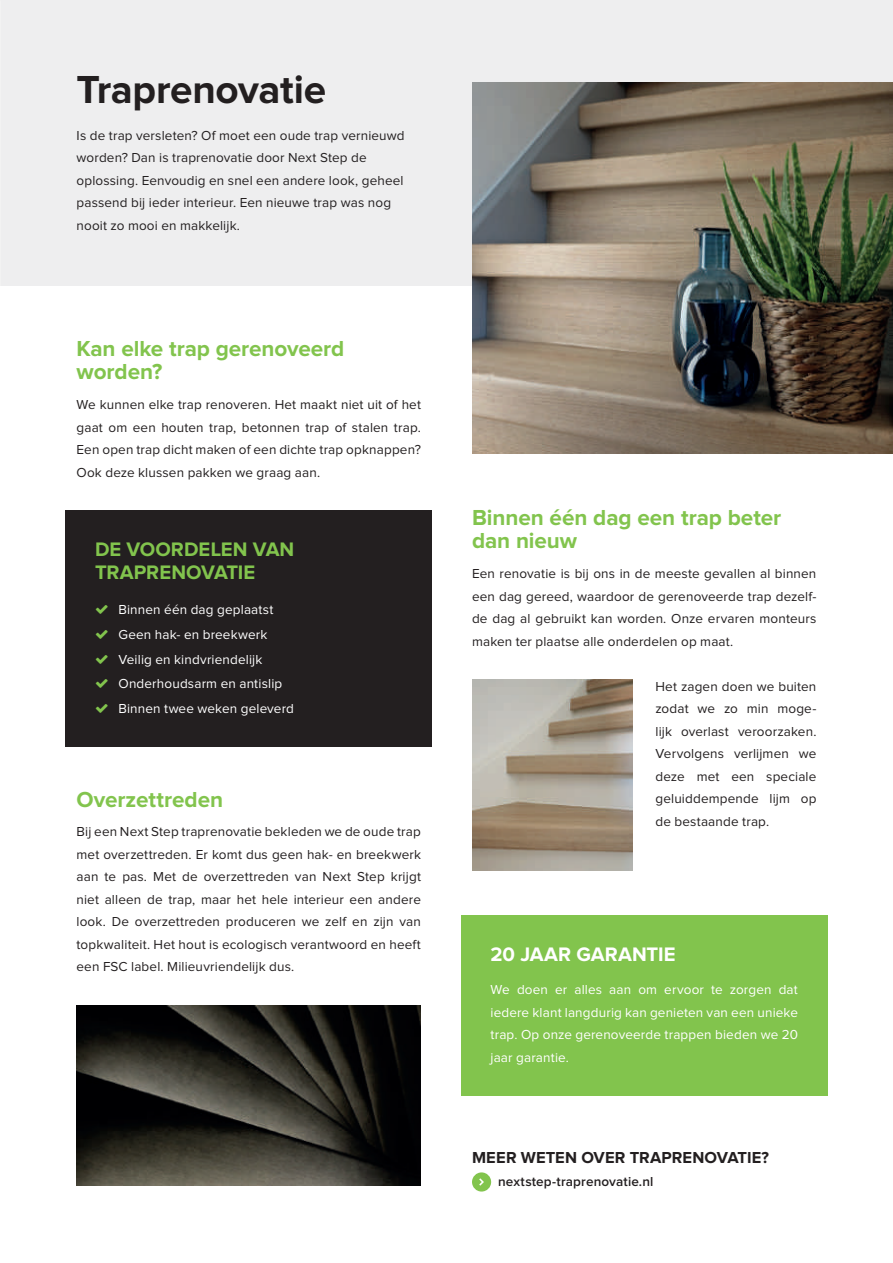
<style>
.page{position:relative;width:893px;height:1263px;background:#fff}
.page>*{position:absolute;margin:0;border:0;box-sizing:border-box;transform-origin:0 0}
.t1{font:700 40.5px "Proxima Nova";letter-spacing:-.01em;color:#231f20}
.t2{font:700 22.5px/22.5px "Proxima Nova";letter-spacing:-.005em;color:#82c44d}
.t3{font:700 20.25px/22.5px "Proxima Nova";color:#82c44d}
.t4{font:700 20.25px "Proxima Nova";color:#fff}
.t5{font:700 16.5px "Proxima Nova";letter-spacing:.005em;color:#231f20}
.t6{font:13.5px/22.5px "Proxima Nova";letter-spacing:.01em;color:#231f20;text-align:justify}
.t7{font:13.5px/24.8px "Proxima Nova";letter-spacing:.01em;color:#fff;text-align:justify}
.t8{font:600 13.5px "Proxima Nova";letter-spacing:.01em;color:#231f20}
</style>
<div class="page">
<div style="left:0;top:0;width:893px;height:285px;background:#eeeeef"></div>
<div style="left:461px;top:915px;width:367px;height:180px;background:#82c44d"></div>
<div style="left:472px;top:1172px;width:19px;height:19px;background:#82c44d;border-radius:50%"></div>
<svg style="left:479px;top:1178px;width:5px;height:7px"></svg>
<img style="left:472px;top:83px;width:421px;height:371px">
<div style="left:65px;top:510px;width:367px;height:237px;background:#231f20"></div>
<img style="left:77px;top:1005px;width:344px;height:180px">
<img style="left:472px;top:679px;width:161px;height:191px">
<h1 class="t1" style="left:77px;top:71px;width:251px">Traprenovatie</h1>
<p class="t6" style="left:77px;top:125px;width:330px;text-align:left">Is de trap versleten? Of moet een oude trap vernieuwd worden? Dan is traprenovatie door Next Step de oplossing. Eenvoudig en snel een andere look, geheel passend bij ieder interieur. Een nieuwe trap was nog nooit zo mooi en makkelijk.</p>
<h2 class="t2" style="left:77px;top:339px;width:269px">Kan elke trap gerenoveerd worden?</h2>
<p class="t6" style="left:77px;top:394px;width:346px">We kunnen elke trap renoveren. Het maakt niet uit of het gaat om een houten trap, betonnen trap of stalen trap.<br>Een open trap dicht maken of een dichte trap opknappen?<br>Ook deze klussen pakken we graag aan.</p>
<h3 class="t3" style="left:95px;top:539px;width:201px">DE VOORDELEN VAN<br>TRAPRENOVATIE</h3>
<p class="t7" style="left:118px;top:598px;width:177px;text-align:left">Binnen één dag geplaatst<br>Geen hak- en breekwerk<br>Veilig en kindvriendelijk<br>Onderhoudsarm en antislip<br>Binnen twee weken geleverd</p>
<h2 class="t2" style="left:77px;top:789px;width:148px">Overzettreden</h2>
<p class="t6" style="left:77px;top:821px;width:346px">Bij een Next Step traprenovatie bekleden we de oude trap met overzettreden. Er komt dus geen hak- en breekwerk aan te pas. Met de overzettreden van Next Step krijgt niet alleen de trap, maar het hele interieur een andere look. De overzettreden produceren we zelf en zijn van topkwaliteit. Het hout is ecologisch verantwoord en heeft een FSC label. Milieuvriendelijk dus.</p>
<h2 class="t2" style="left:472px;top:507px;width:311px">Binnen één dag een trap beter dan nieuw</h2>
<p class="t6" style="left:472px;top:563px;width:346px">Een renovatie is bij ons in de meeste gevallen al binnen een dag gereed, waardoor de gerenoveerde trap dezelf&shy;de dag al gebruikt kan worden. Onze ervaren monteurs maken ter plaatse alle onderdelen op maat.</p>
<p class="t6" style="left:655px;top:675px;width:162px">Het zagen doen we buiten zodat we zo min moge&shy;lijk overlast veroorzaken.<br>Vervolgens verlijmen we deze met een speciale geluiddempende lijm op de bestaande trap.</p>
<h3 class="t4" style="left:490px;top:945px;width:186px">20 JAAR GARANTIE</h3>
<p class="t7" style="left:490px;top:979px;width:309px;line-height:22.5px">We doen er alles aan om ervoor te zorgen dat iedere klant langdurig kan genieten van een unieke trap. Op onze gerenoveerde trappen bieden we 20 jaar garantie.</p>
<p class="t5" style="left:472px;top:1149px;width:298px">MEER WETEN OVER TRAPRENOVATIE?</p>
<p class="t8" style="left:498px;top:1175px;width:157px">nextstep-traprenovatie.nl</p>
</div>
